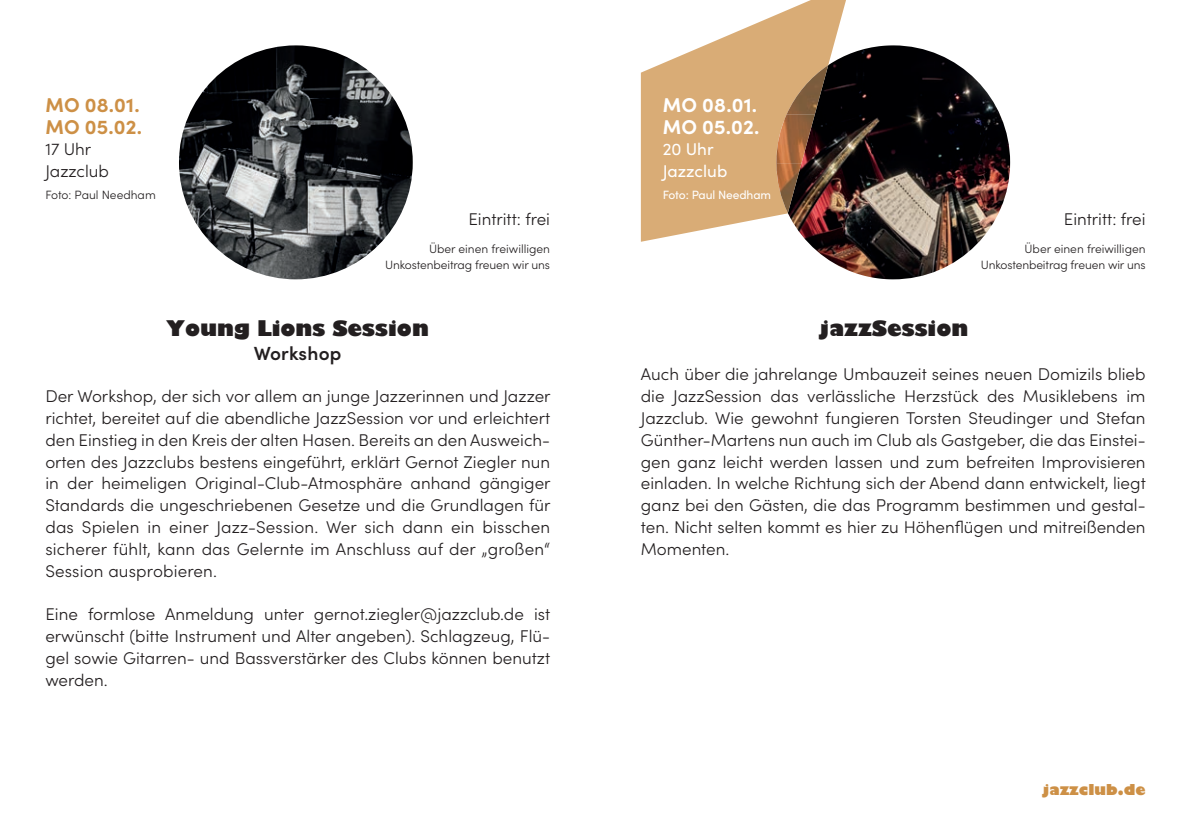
<style>
.page{position:relative;width:1191px;height:840px;background:#fff}
.page>*{position:absolute;margin:0;border:0;box-sizing:border-box;transform-origin:0 0}
.t1{font:800 21px "Gill Sans";color:#231f20}
.t2{font:700 20px/21.8px "Sofia Pro";letter-spacing:.01em;color:#cd9046}
.t3{font:700 20px/21.8px "Sofia Pro";letter-spacing:.01em;color:#fff}
.t4{font:600 19px "Sofia Pro";letter-spacing:.01em;color:#231f20}
.t5{font:300 17px/21.8px "Sofia Pro";color:#231f20;text-align:justify}
.t6{font:17px/21.8px "Sofia Pro";color:#fff}
.t7{font:800 14.6px "Gill Sans";color:#cd9046}
.t8{font:300 12px/16px "Sofia Pro";letter-spacing:-.01em;color:#231f20;text-align:right}
.t9{font:12px "Sofia Pro";letter-spacing:-.01em;color:#fff}
</style>
<div class="page">
<img style="left:807px;top:45px;width:203px;height:234px">
<svg style="left:641px;top:0;width:205px;height:242px;fill:#d9ac76"></svg>
<img style="left:786px;top:65px;width:42px;height:49px">
<img style="left:776px;top:114px;width:39px;height:50px">
<img style="left:776px;top:164px;width:25px;height:49px">
<img style="left:179px;top:45px;width:234px;height:234px;border-radius:117px">
<p class="t2" style="left:45px;top:92px;width:98px">MO 08.01.<br>MO 05.02.</p>
<p class="t5" style="left:45px;top:137px;width:65px">17 Uhr<br>Jazzclub</p>
<p class="t8" style="left:45px;top:186px;width:112px">Foto: Paul Needham</p>
<p class="t5" style="left:468px;top:207px;width:83px">Eintritt: frei</p>
<p class="t8" style="left:385px;top:240px;width:166px">Über einen freiwilligen<br>Unkostenbeitrag freuen wir uns</p>
<p class="t1" style="left:166px;top:312px;width:264px">Young Lions Session</p>
<p class="t4" style="left:254px;top:339px;width:89px">Workshop</p>
<p class="t5" style="left:45px;top:384px;width:507px">Der Workshop, der sich vor allem an junge Jazzerinnen und Jazzer richtet, bereitet auf die abendliche JazzSession vor und erleichtert den Einstieg in den Kreis der alten Hasen. Bereits an den Ausweich&shy;orten des Jazzclubs bestens eingeführt, erklärt Gernot Ziegler nun in der heimeligen Original-Club-Atmosphäre anhand gängiger Standards die ungeschriebenen Gesetze und die Grundlagen für das Spielen in einer Jazz-Session. Wer sich dann ein bisschen sicherer fühlt, kann das Gelernte im Anschluss auf der „großen“ Session ausprobieren.</p>
<p class="t5" style="left:45px;top:602px;width:506px">Eine formlose Anmeldung unter gernot.ziegler@jazzclub.de ist erwünscht (bitte Instrument und Alter angeben). Schlagzeug, Flü&shy;gel sowie Gitarren- und Bassverstärker des Clubs können benutzt werden.</p>
<p class="t3" style="left:663px;top:92px;width:98px">MO 08.01.<br>MO 05.02.</p>
<p class="t6" style="left:663px;top:137px;width:66px">20 Uhr<br>Jazzclub</p>
<p class="t9" style="left:663px;top:186px;width:110px">Foto: Paul Needham</p>
<p class="t5" style="left:1064px;top:207px;width:83px">Eintritt: frei</p>
<p class="t8" style="left:980px;top:240px;width:166px">Über einen freiwilligen<br>Unkostenbeitrag freuen wir uns</p>
<p class="t1" style="left:819px;top:312px;width:151px">jazzSession</p>
<p class="t5" style="left:641px;top:362px;width:506px">Auch über die jahrelange Umbauzeit seines neuen Domizils blieb die JazzSession das verlässliche Herzstück des Musiklebens im Jazzclub. Wie gewohnt fungieren Torsten Steudinger und Stefan Günther-Martens nun auch im Club als Gastgeber, die das Einstei&shy;gen ganz leicht werden lassen und zum befreiten Improvisieren einladen. In welche Richtung sich der Abend dann entwickelt, liegt ganz bei den Gästen, die das Programm bestimmen und gestal&shy;ten. Nicht selten kommt es hier zu Höhenflügen und mitreißenden Momenten.</p>
<p class="t7" style="left:1042px;top:777px;width:105px">jazzclub.de</p>
</div>
